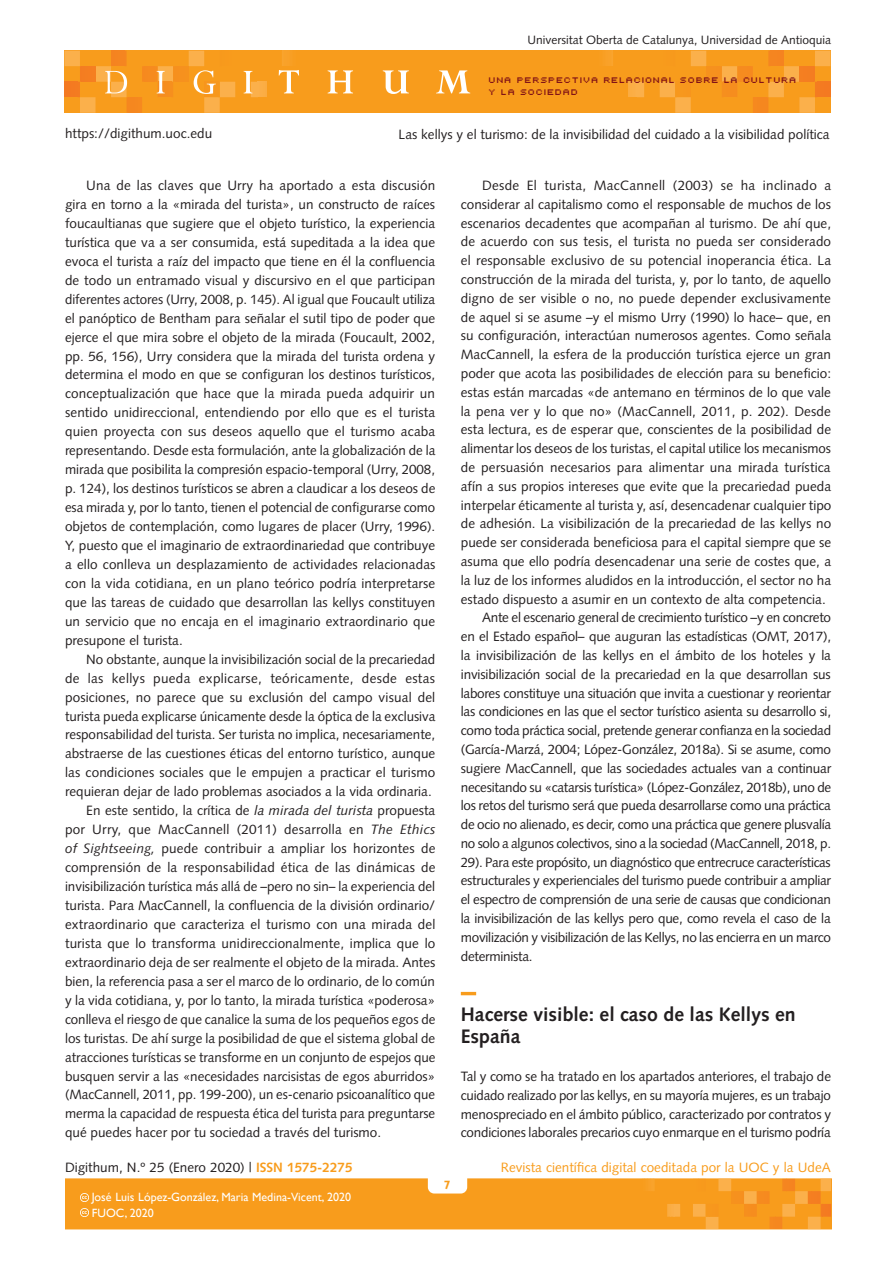
<style>
.page{position:relative;width:894px;height:1265px;background:#fff}
.page>*{position:absolute;margin:0;border:0;box-sizing:border-box;transform-origin:0 0}
.t1{font:700 19.5px/22.5px "Syntax LT";color:#231f20}
.text{font:13.5px/18.9px "Syntax LT";color:#231f20;text-align:justify}
.text_1P{font:13.5px/18.8px "Syntax LT";letter-spacing:-.015em;color:#231f20;text-align:justify}
.cite{font:13.5px "Syntax LT";color:#231f20}
.t2{font:13.5px "Syntax LT";color:#f89c1c}
.t3{font:12px/15.8px "Gill Sans";color:#fff}
.t4{font:12px "Syntax LT";color:#231f20}
.t5{font:700 12px "Gill Sans";color:#f89c1c}
.t6{font:9px/12px "Uni 0554";color:#821316}
.s1{font-style:italic}
.s2{font-weight:700;color:#f89c1c}
</style>
<div class="page">
<hr style="left:830px;top:1178px;width:1px;height:50px;background:#f47921">
<svg style="left:65px;top:1178px;width:765px;height:51px;background:#f89e22"></svg>
<div style="left:64px;top:51px;width:766px;height:62px;background:#f89c1c"></div>
<hr style="left:266px;top:51px;width:2px;height:62px;background:#faab40">
<hr style="left:268px;top:51px;width:1px;height:62px;background:#faab3f">
<hr style="left:269px;top:51px;width:2px;height:62px;background:#faaa3d">
<hr style="left:271px;top:51px;width:1px;height:62px;background:#faa93b">
<hr style="left:272px;top:51px;width:2px;height:62px;background:#faa839">
<hr style="left:274px;top:51px;width:1px;height:62px;background:#faa837">
<hr style="left:275px;top:51px;width:2px;height:62px;background:#faa736">
<hr style="left:277px;top:51px;width:1px;height:62px;background:#faa633">
<hr style="left:278px;top:51px;width:2px;height:62px;background:#f9a531">
<hr style="left:280px;top:51px;width:1px;height:62px;background:#f9a430">
<hr style="left:627px;top:51px;width:1px;height:62px;background:#faab40">
<hr style="left:625px;top:51px;width:2px;height:62px;background:#faab3f">
<hr style="left:624px;top:51px;width:1px;height:62px;background:#faaa3d">
<hr style="left:622px;top:51px;width:2px;height:62px;background:#faa93b">
<hr style="left:621px;top:51px;width:1px;height:62px;background:#faa839">
<hr style="left:619px;top:51px;width:2px;height:62px;background:#faa837">
<hr style="left:618px;top:51px;width:1px;height:62px;background:#faa736">
<hr style="left:616px;top:51px;width:2px;height:62px;background:#faa633">
<hr style="left:615px;top:51px;width:1px;height:62px;background:#f9a531">
<hr style="left:613px;top:51px;width:2px;height:62px;background:#f9a430">
<svg style="left:606px;top:51px;width:7px;height:15px"></svg>
<svg style="left:628px;top:51px;width:202px;height:62px"></svg>
<hr style="left:817px;top:82px;width:3px;height:15px;background:#f47b21">
<hr style="left:820px;top:82px;width:3px;height:15px;background:#f47a21">
<hr style="left:823px;top:82px;width:3px;height:15px;background:#f47921">
<hr style="left:827px;top:82px;width:3px;height:15px;background:#f47921">
<svg style="left:64px;top:51px;width:202px;height:62px"></svg>
<svg style="left:278px;top:51px;width:21px;height:42px"></svg>
<svg style="left:327px;top:70px;width:26px;height:23px"></svg>
<svg style="left:382px;top:70px;width:26px;height:24px"></svg>
<svg style="left:436px;top:70px;width:34px;height:23px"></svg>
<svg style="left:460px;top:991px;width:16px;height:4px"></svg>
<p class="t4" style="left:527px;top:33px;width:305px">Universitat Oberta de Catalunya, Universidad de Antioquia</p>
<p class="t6" style="left:489px;top:73px;width:310px">UNA PERSPECTIVA RELACIONAL SOBRE LA CULTURA<br>Y LA SOCIEDAD</p>
<p class="cite" style="left:398px;top:126px;width:432px">Las kellys y el turismo: de la invisibilidad del cuidado a la visibilidad política</p>
<p class="text" style="left:65px;top:176px;width:372px;text-indent:21px">Una de las claves que Urry ha aportado a esta discusión gira en torno a la «mirada del turista», un constructo de raíces foucaultianas que sugiere que el objeto turístico, la experiencia turística que va a ser consumida, está supeditada a la idea que evoca el turista a raíz del impacto que tiene en él la confluencia de todo un entramado visual y discursivo en el que participan diferentes actores (Urry, 2008, p. 145). Al igual que Foucault utiliza el panóptico de Bentham para señalar el sutil tipo de poder que ejerce el que mira sobre el objeto de la mirada (Foucault, 2002, pp. 56, 156), Urry considera que la mirada del turista ordena y determina el modo en que se configuran los destinos turísticos, conceptualización que hace que la mirada pueda adquirir un sentido unidireccional, entendiendo por ello que es el turista quien proyecta con sus deseos aquello que el turismo acaba representando. Desde esta formulación, ante la globalización de la mirada que posibilita la compresión espacio-temporal (Urry, 2008, p. 124), los destinos turísticos se abren a claudicar a los deseos de esa mirada y, por lo tanto, tienen el potencial de configurarse como objetos de contemplación, como lugares de placer (Urry, 1996).<br>Y, puesto que el imaginario de extraordinariedad que contribuye a ello conlleva un desplazamiento de actividades relacionadas con la vida cotidiana, en un plano teórico podría interpretarse que las tareas de cuidado que desarrollan las kellys constituyen un servicio que no encaja en el imaginario extraordinario que presupone el turista.</p>
<p class="text" style="left:65px;top:649px;width:372px;text-indent:21px">No obstante, aunque la invisibilización social de la precariedad de las kellys pueda explicarse, teóricamente, desde estas posiciones, no parece que su exclusión del campo visual del turista pueda explicarse únicamente desde la óptica de la exclusiva responsabilidad del turista. Ser turista no implica, necesariamente, abstraerse de las cuestiones éticas del entorno turístico, aunque las condiciones sociales que le empujen a practicar el turismo requieran dejar de lado problemas asociados a la vida ordinaria.</p>
<p class="text" style="left:65px;top:801px;width:372px;text-indent:21px">En este sentido, la crítica de <span class="s1">la mirada del turista</span> propuesta por Urry, que MacCannell (2011) desarrolla en <span class="s1">The Ethics of Sightseeing,</span> puede contribuir a ampliar los horizontes de comprensión de la responsabilidad ética de las dinámicas de invisibilización turística más allá de –pero no sin– la experiencia del turista. Para MacCannell, la confluencia de la división ordinario/ extraordinario que caracteriza el turismo con una mirada del turista que lo transforma unidireccionalmente, implica que lo extraordinario deja de ser realmente el objeto de la mirada. Antes bien, la referencia pasa a ser el marco de lo ordinario, de lo común y la vida cotidiana, y, por lo tanto, la mirada turística «poderosa» conlleva el riesgo de que canalice la suma de los pequeños egos de los turistas. De ahí surge la posibilidad de que el sistema global de atracciones turísticas se transforme en un conjunto de espejos que busquen servir a las «necesidades narcisistas de egos aburridos» (MacCannell, 2011, pp. 199-200), un es-cenario psicoanalítico que merma la capacidad de respuesta ética del turista para preguntarse qué puedes hacer por tu sociedad a través del turismo.</p>
<p class="text" style="left:65px;top:124px;width:149px">https://digithum.uoc.edu</p>
<p class="text" style="left:460px;top:176px;width:372px;text-indent:21px">Desde El turista, MacCannell (2003) se ha inclinado a considerar al capitalismo como el responsable de muchos de los escenarios decadentes que acompañan al turismo. De ahí que, de acuerdo con sus tesis, el turista no pueda ser considerado el responsable exclusivo de su potencial inoperancia ética. La construcción de la mirada del turista, y, por lo tanto, de aquello digno de ser visible o no, no puede depender exclusivamente de aquel si se asume –y el mismo Urry (1990) lo hace– que, en su configuración, interactúan numerosos agentes. Como señala MacCannell, la esfera de la producción turística ejerce un gran poder que acota las posibilidades de elección para su beneficio: estas están marcadas «de antemano en términos de lo que vale la pena ver y lo que no» (MacCannell, 2011, p. 202). Desde esta lectura, es de esperar que, conscientes de la posibilidad de alimentar los deseos de los turistas, el capital utilice los mecanismos de persuasión necesarios para alimentar una mirada turística afín a sus propios intereses que evite que la precariedad pueda interpelar éticamente al turista y, así, desencadenar cualquier tipo de adhesión. La visibilización de la precariedad de las kellys no puede ser considerada beneficiosa para el capital siempre que se asuma que ello podría desencadenar una serie de costes que, a la luz de los informes aludidos en la introducción, el sector no ha estado dispuesto a asumir en un contexto de alta competencia.</p>
<p class="text" style="left:460px;top:608px;width:372px;text-indent:21px">Ante el escenario general de crecimiento turístico –y en concreto en el Estado español– que auguran las estadísticas (OMT, 2017), la invisibilización de las kellys en el ámbito de los hoteles y la invisibilización social de la precariedad en la que desarrollan sus labores constituye una situación que invita a cuestionar y reorientar las condiciones en las que el sector turístico asienta su desarrollo si, como toda práctica social, pretende generar confianza en la sociedad (García-Marzá, 2004; López-González, 2018a). Si se asume, como sugiere MacCannell, que las sociedades actuales van a continuar necesitando su «catarsis turística» (López-González, 2018b), uno de los retos del turismo será que pueda desarrollarse como una práctica de ocio no alienado, es decir, como una práctica que genere plusvalía no solo a algunos colectivos, sino a la sociedad (MacCannell, 2018, p.<br>29). Para este propósito, un diagnóstico que entrecruce características estructurales y experienciales del turismo puede contribuir a ampliar el espectro de comprensión de una serie de causas que condicionan la invisibilización de las kellys pero que, como revela el caso de la movilización y visibilización de las Kellys, no las encierra en un marco determinista.</p>
<p class="t1" style="left:460px;top:1002px;width:336px">Hacerse visible: el caso de las Kellys en<br>España</p>
<p class="text_1P" style="left:460px;top:1066px;width:371px">Tal y como se ha tratado en los apartados anteriores, el trabajo de cuidado realizado por las kellys, en su mayoría mujeres, es un trabajo menospreciado en el ámbito público, caracterizado por contratos y condiciones laborales precarios cuyo enmarque en el turismo podría</p>
<p class="text" style="left:65px;top:1157px;width:289px">Digithum, N.º 25 (Enero 2020) | <span class="s2">ISSN 1575-2275</span></p>
<p class="t2" style="left:500px;top:1158px;width:331px">Revista científica digital coeditada por la UOC y la UdeA</p>
<p class="t5" style="left:443px;top:1176px;width:8px">7</p>
<p class="t3" style="left:92px;top:1188px;width:260px">José Luis López-González, Maria Medina-Vicent, 2020<br>FUOC, 2020</p>
</div>
